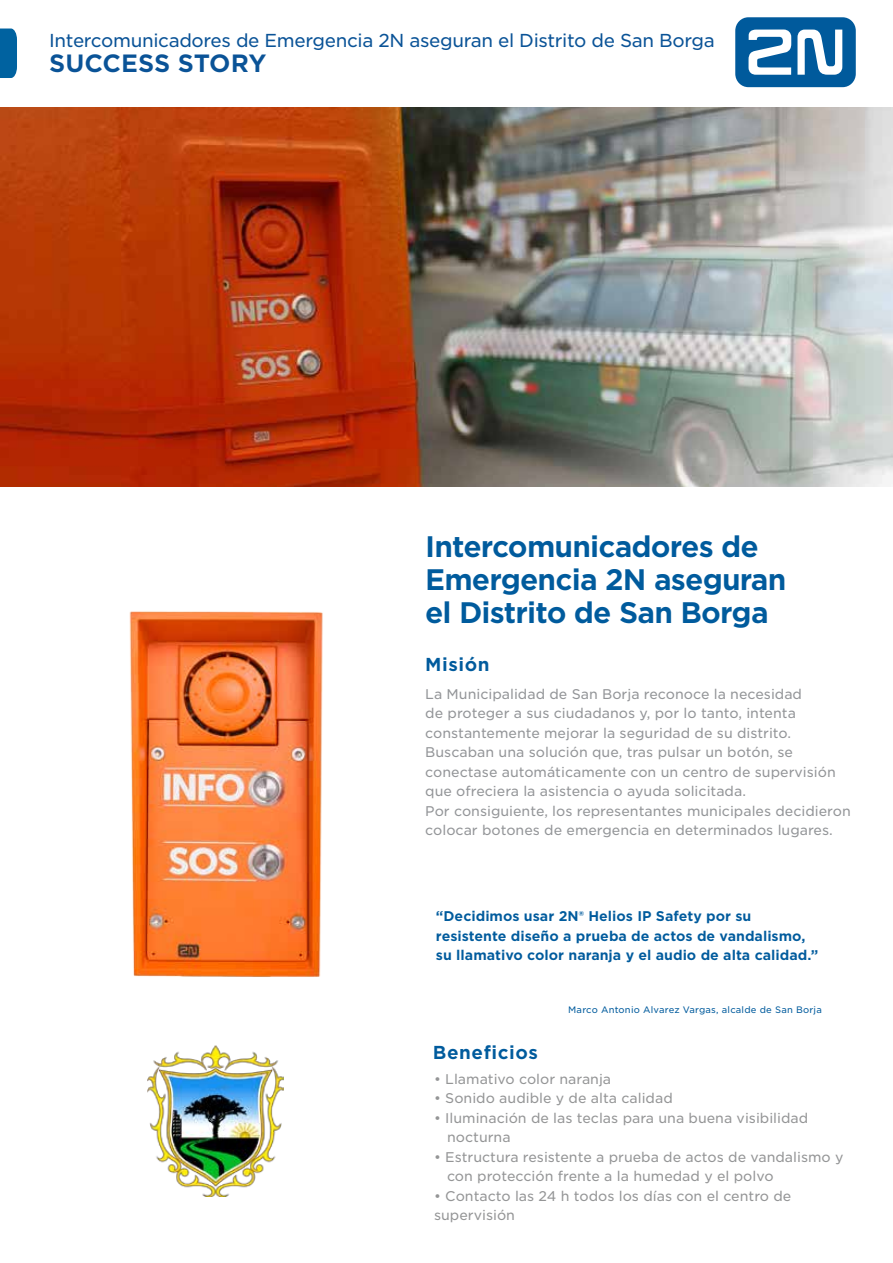
<style>
.page{position:relative;width:893px;height:1263px;background:#fff}
.page>*{position:absolute;margin:0;border:0;box-sizing:border-box;transform-origin:0 0}
.t1{font:700 28.5px/33px "Gotham S Sm";letter-spacing:-.03em;color:#005b9d}
.t2{font:700 24px "Gotham S Sm";letter-spacing:-.005em;color:#0a5397}
.t3{font:18px "Gotham S Sm";letter-spacing:-.02em;color:#0a5397}
.t4{font:700 18px "Gotham S Sm";letter-spacing:.03em;color:#005b9d}
.t5{font:13.5px/19.5px "Gotham S Sm";color:#939598}
.t6{font:13.5px/19.5px "Gotham S Sm";color:#949596}
.t7{font:700 13.5px/19.5px "Gotham S Sm";color:#005b9d}
.t8{font:9px "Gotham S Sm";letter-spacing:.02em;color:#005b9d}
</style>
<div class="page">
<img style="left:0;top:107px;width:893px;height:379px">
<svg style="left:735px;top:17px;width:121px;height:70px"></svg>
<svg style="left:0;top:29px;width:17px;height:49px"></svg>
<img style="left:129px;top:611px;width:194px;height:366px">
<img style="left:148px;top:1046px;width:136px;height:151px">
<h3 class="t3" style="left:49px;top:29px;width:667px">Intercomunicadores de Emergencia 2N aseguran el Distrito de San Borga</h3>
<h2 class="t2" style="left:49px;top:46px;width:219px">SUCCESS STORY</h2>
<h1 class="t1" style="left:425px;top:530px;width:363px">Intercomunicadores de<br>Emergencia 2N aseguran el Distrito de San Borga</h1>
<h3 class="t4" style="left:425px;top:652px;width:66px">Misión</h3>
<p class="t5" style="left:425px;top:684px;width:427px">La Municipalidad de San Borja reconoce la necesidad<br>de proteger a sus ciudadanos y, por lo tanto, intenta constantemente mejorar la seguridad de su distrito.<br>Buscaban una solución que, tras pulsar un botón, se conectase automáticamente con un centro de supervisión que ofreciera la asistencia o ayuda solicitada.<br>Por consiguiente, los representantes municipales decidieron colocar botones de emergencia en determinados lugares.</p>
<p class="t7" style="left:436px;top:907px;width:384px">“Decidimos usar 2N® Helios IP Safety por su resistente diseño a prueba de actos de vandalismo, su llamativo color naranja y el audio de alta calidad.”</p>
<h3 class="t4" style="left:433px;top:1040px;width:107px">Beneficios</h3>
<p class="t8" style="left:568px;top:1003px;width:255px">Marco Antonio Alvarez Vargas, alcalde de San Borja</p>
<p class="t6" style="left:434px;top:1069px;width:179px">• Llamativo color naranja</p>
<p class="t6" style="left:434px;top:1088px;width:240px">• Sonido audible y de alta calidad</p>
<p class="t6" style="left:447px;top:1108px;width:363px;text-indent:-13px">• Iluminación de las teclas para una buena visibilidad nocturna</p>
<p class="t6" style="left:447px;top:1147px;width:398px;text-indent:-13px">• Estructura resistente a prueba de actos de vandalismo y con protección frente a la humedad y el polvo</p>
<p class="t6" style="left:434px;top:1186px;width:359px">• Contacto las 24 h todos los días con el centro de supervisión</p>
</div>
